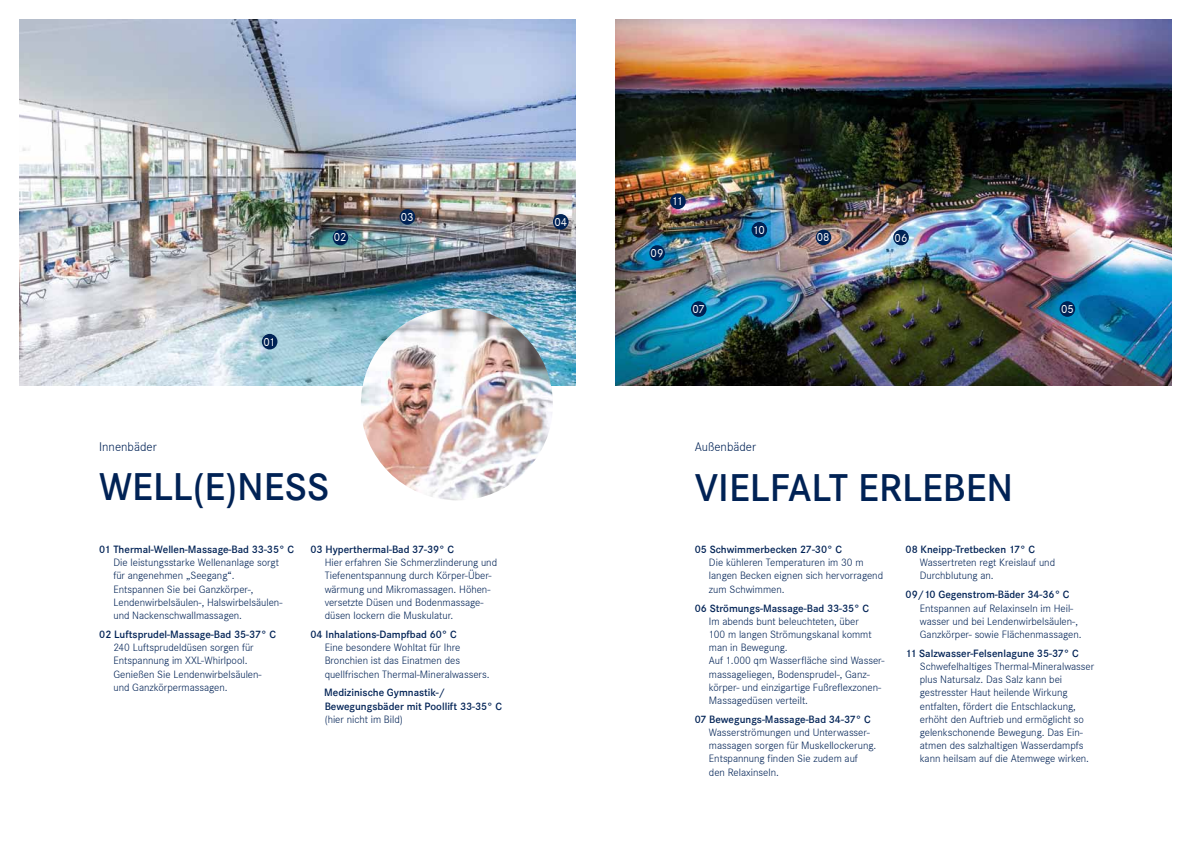
<style>
.page{position:relative;width:1191px;height:842px;background:#fff}
.page>*{position:absolute;margin:0;border:0;box-sizing:border-box;transform-origin:0 0}
.t1{font:600 40px "Corporate S";color:#025}
.t2{font:300 13px "Corporate S";color:#025}
.t3{font:12px "Corporate S";color:#fff}
.t4{font:300 11px/13.2px "Corporate S";color:#025}
.t5{font:600 11px/13.2px "Corporate S";color:#025}
</style>
<div class="page">
<img style="left:20px;top:20px;width:555px;height:366px">
<img style="left:615px;top:20px;width:556px;height:366px">
<div style="left:262px;top:334px;width:15px;height:15px;background:#025;border-radius:50%"></div>
<div style="left:553px;top:214px;width:15px;height:16px;background:#025;border-radius:50%"></div>
<div style="left:815px;top:230px;width:16px;height:15px;background:#025;border-radius:50%"></div>
<div style="left:333px;top:230px;width:15px;height:15px;background:#025;border-radius:50%"></div>
<div style="left:1059px;top:301px;width:16px;height:16px;background:#025;border-radius:50%"></div>
<div style="left:649px;top:245px;width:16px;height:16px;background:#025;border-radius:50%"></div>
<div style="left:751px;top:222px;width:16px;height:16px;background:#025;border-radius:50%"></div>
<div style="left:670px;top:193px;width:16px;height:16px;background:#025;border-radius:50%"></div>
<div style="left:691px;top:301px;width:15px;height:16px;background:#025;border-radius:50%"></div>
<div style="left:893px;top:230px;width:16px;height:15px;background:#025;border-radius:50%"></div>
<div style="left:399px;top:209px;width:16px;height:16px;background:#025;border-radius:50%"></div>
<img style="left:361px;top:308px;width:192px;height:192px;border-radius:96px">
<p class="t3" style="left:671px;top:194px;width:13px">11</p>
<p class="t3" style="left:401px;top:210px;width:14px">03</p>
<p class="t3" style="left:554px;top:215px;width:14px">04</p>
<p class="t3" style="left:752px;top:223px;width:14px">10</p>
<p class="t3" style="left:334px;top:231px;width:14px">02</p>
<p class="t3" style="left:817px;top:231px;width:14px">08</p>
<p class="t3" style="left:263px;top:335px;width:13px">01</p>
<p class="t3" style="left:650px;top:246px;width:14px">09</p>
<p class="t3" style="left:692px;top:302px;width:14px">07</p>
<p class="t2" style="left:99px;top:439px;width:59px">Innenbäder</p>
<p class="t2" style="left:694px;top:439px;width:63px">Außenbäder</p>
<p class="t3" style="left:894px;top:231px;width:14px">06</p>
<p class="t3" style="left:1061px;top:302px;width:14px">05</p>
<h1 class="t1" style="left:99px;top:464px;width:232px">WELL(E)NESS</h1>
<p class="t5" style="left:99px;top:543px;width:196px">01 Thermal-Wellen-Massage-Bad 33-35° C</p>
<p class="t4" style="left:113px;top:556px;width:170px">Die leistungsstarke Wellenanlage sorgt für angenehmen „Seegang“.<br>Entspannen Sie bei Ganzkörper-, Lendenwirbelsäulen-, Halswirbelsäulen&shy;und Nackenschwallmassagen.</p>
<p class="t5" style="left:99px;top:628px;width:178px">02 Luftsprudel-Massage-Bad 35-37° C</p>
<p class="t4" style="left:113px;top:641px;width:149px">240 Luftsprudeldüsen sorgen für<br>Entspannung im XXL-Whirlpool.<br>Genießen Sie Lendenwirbelsäulen&shy;und Ganzkörpermassagen.</p>
<p class="t5" style="left:310px;top:543px;width:145px">03 Hyperthermal-Bad 37-39° C</p>
<p class="t4" style="left:325px;top:556px;width:174px">Hier erfahren Sie Schmerzlinderung und Tiefenentspannung durch Körper-Über&shy;wärmung und Mikromassagen. Höhen&shy;versetzte Düsen und Bodenmassage&shy;düsen lockern die Muskulatur.</p>
<p class="t5" style="left:310px;top:628px;width:148px">04 Inhalations-Dampfbad 60° C</p>
<p class="t4" style="left:325px;top:641px;width:166px">Eine besondere Wohltat für Ihre<br>Bronchien ist das Einatmen des quellfrischen Thermal-Mineralwassers.</p>
<p class="t5" style="left:324px;top:686px;width:179px">Medizinische Gymnastik-/<br>Bewegungsbäder mit Poollift 33-35° C</p>
<p class="t4" style="left:325px;top:713px;width:80px">(hier nicht im Bild)</p>
<h1 class="t1" style="left:694px;top:465px;width:320px">VIELFALT ERLEBEN</h1>
<p class="t5" style="left:694px;top:543px;width:149px">05 Schwimmerbecken 27-30° C</p>
<p class="t4" style="left:709px;top:556px;width:176px">Die kühleren Temperaturen im 30 m langen Becken eignen sich hervorragend zum Schwimmen.</p>
<p class="t5" style="left:694px;top:601px;width:176px">06 Strömungs-Massage-Bad 33-35° C</p>
<p class="t4" style="left:709px;top:615px;width:177px">Im abends bunt beleuchteten, über<br>100 m langen Strömungskanal kommt man in Bewegung.<br>Auf 1.000 qm Wasserfläche sind Wasser&shy;massageliegen, Bodensprudel-, Ganz&shy;körper- und einzigartige Fußreflexzonen-Massagedüsen verteilt.</p>
<p class="t5" style="left:694px;top:713px;width:177px">07 Bewegungs-Massage-Bad 34-37° C</p>
<p class="t4" style="left:709px;top:726px;width:169px">Wasserströmungen und Unterwasser&shy;massagen sorgen für Muskellockerung.<br>Entspannung finden Sie zudem auf den Relaxinseln.</p>
<p class="t5" style="left:905px;top:543px;width:131px">08 Kneipp-Tretbecken 17° C</p>
<p class="t4" style="left:919px;top:556px;width:137px">Wassertreten regt Kreislauf und<br>Durchblutung an.</p>
<p class="t5" style="left:905px;top:588px;width:165px">09/10 Gegenstrom-Bäder 34-36° C</p>
<p class="t4" style="left:919px;top:601px;width:163px">Entspannen auf Relaxinseln im Heil&shy;wasser und bei Lendenwirbelsäulen-,<br>Ganzkörper- sowie Flächenmassagen.</p>
<p class="t5" style="left:905px;top:647px;width:175px">11 Salzwasser-Felsenlagune 35-37° C</p>
<p class="t4" style="left:919px;top:660px;width:176px">Schwefelhaltiges Thermal-Mineralwasser plus Natursalz. Das Salz kann bei gestresster Haut heilende Wirkung entfalten, fördert die Entschlackung, erhöht den Auftrieb und ermöglicht so gelenkschonende Bewegung. Das Ein&shy;atmen des salzhaltigen Wasserdampfs kann heilsam auf die Atemwege wirken.</p>
</div>
